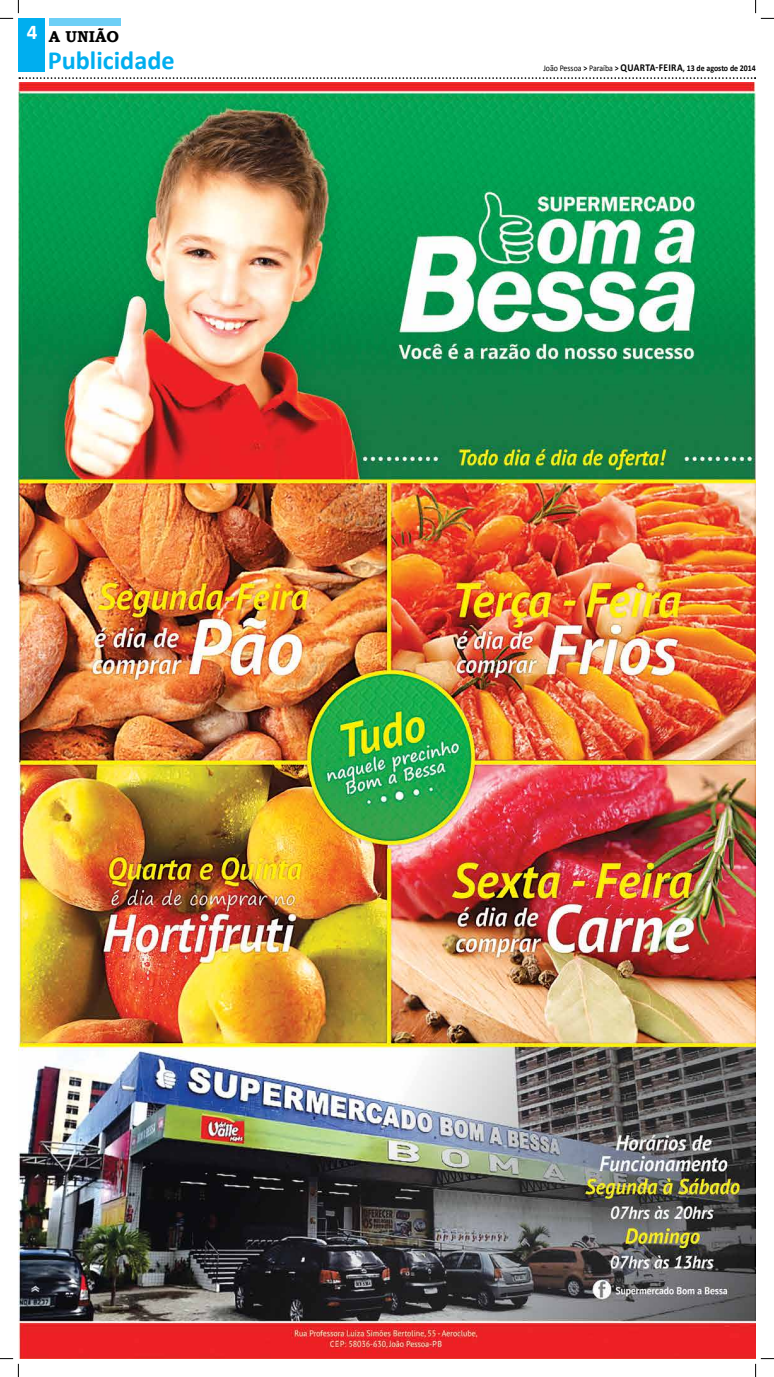
<style>
.page{position:relative;width:774px;height:1377px;background:#fff}
.page>*{position:absolute;margin:0;border:0;box-sizing:border-box;transform-origin:0 0}
.t1{font:700 26.25px "Calibri";color:#00aeef}
.t2{font:700 15.75px "Bookman Old Style";color:#000}
.t3{font:700 8.75px "Calibri";color:#000;scale:.9 1}
.s1{font-weight:400}
.s2{font-size:10.5px}
</style>
<div class="page">
<div style="left:19px;top:19px;width:26px;height:53px;background:#00aeef"></div>
<div style="left:49px;top:18px;width:71px;height:8px;background:#6dcff6"></div>
<svg style="left:19px;top:77px;width:736px;height:2px"></svg>
<img style="left:18px;top:82px;width:737px;height:1276px">
<svg style="left:0;top:0;width:19px;height:19px"></svg>
<svg style="left:0;top:1357px;width:19px;height:19px"></svg>
<svg style="left:755px;top:0;width:18px;height:19px"></svg>
<svg style="left:754px;top:1357px;width:19px;height:19px"></svg>
<h2 class="t2" style="left:27px;top:25px;width:94px"><sup>4</sup> A UNIÃO</h2>
<h1 class="t1" style="left:48px;top:44px;width:128px">Publicidade</h1>
<p class="t3" style="left:543px;top:63px;width:238px"><span class="s1">João Pessoa</span> &gt; <span class="s1">Paraíba</span> &gt; <span class="s2">quarta-feira</span>, 13 de agosto de 2014</p>
</div>
